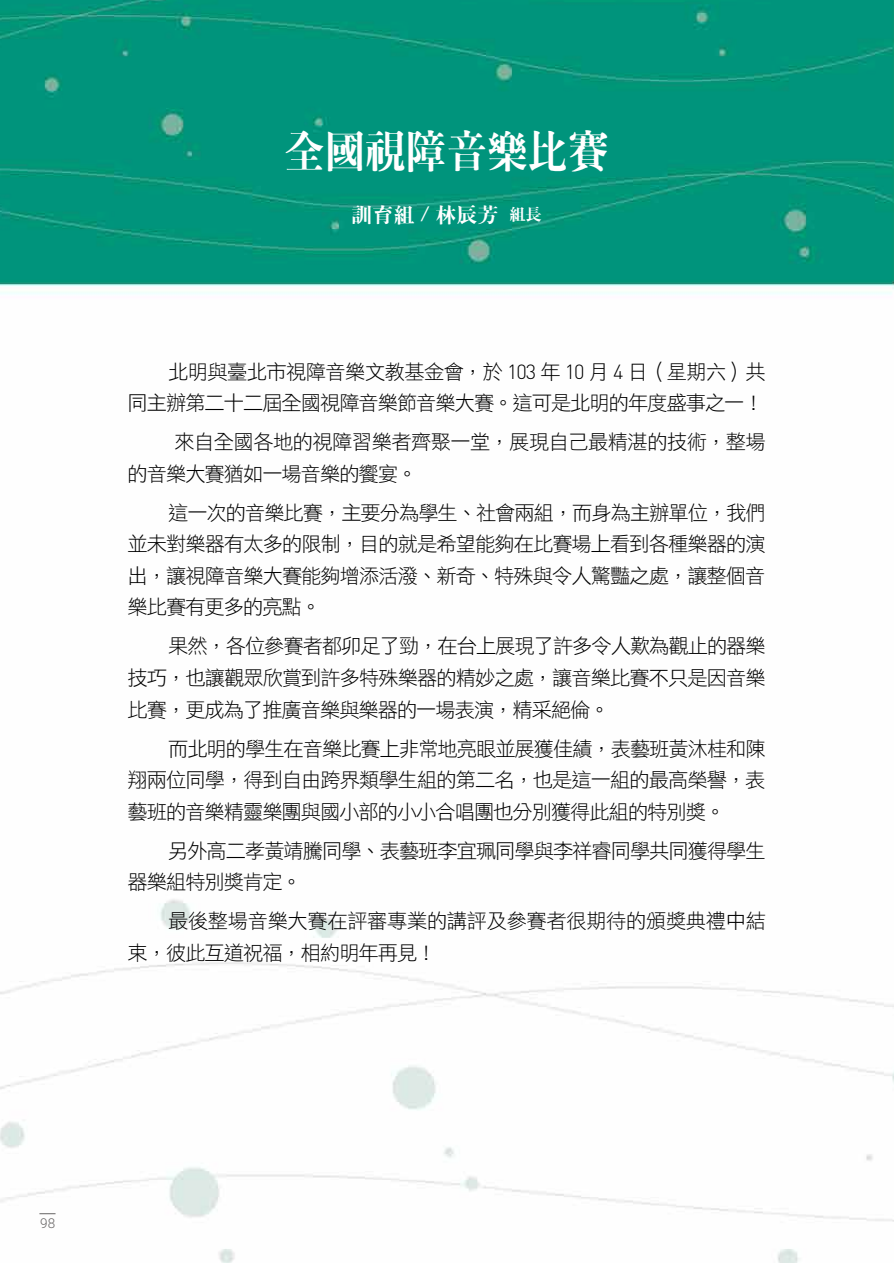
<style>
.page{position:relative;width:894px;height:1263px;background:#fff}
.page>*{position:absolute;margin:0;border:0;box-sizing:border-box;transform-origin:0 0}
.t1{font:45px "DF Ming XB WIN BF";color:#fff;scale:.9 1}
.t2{font:21px "DF Ming XB WIN BF";color:#fff}
.t3{font:20.25px/31.5px "DF Li Hei Std W3";letter-spacing:-.05em;color:#000;text-align:justify}
.t4{font:20.25px/31.5px "DF Li Hei Std W3";letter-spacing:-.015em;color:#000}
.t5{font:20.25px/31.5px "DF Li Hei Std W3";letter-spacing:-.025em;color:#000}
.t6{font:300 13.5px "Roboto";color:#666464}
.s1{font-size:16.5px}
.s2{font-family:"DIN";font-weight:300}
</style>
<div class="page">
<img style="left:0;top:0;width:893px;height:1263px">
<svg style="left:39px;top:1213px;width:16px;height:1px"></svg>
<h1 class="t1" style="left:284px;top:128px;width:362px">全國視障音樂比賽</h1>
<p class="t2" style="left:351px;top:204px;width:192px">訓育組 / 林辰芳 <span class="s1">組長</span></p>
<p class="t3" style="left:128px;top:356px;width:639px;text-align:right">北明與臺北市視障音樂文教基金會，於 <span class="s2">103</span> 年 <span class="s2">10</span> 月 <span class="s2">4</span> 日（星期六）共<br>同主辦第二十二屆全國視障音樂節音樂大賽。這可是北明的年度盛事之一！</p>
<p class="t5" style="left:128px;top:426px;width:639px;text-indent:47px">來自全國各地的視障習樂者齊聚一堂，展現自己最精湛的技術，整場的音樂大賽猶如一場音樂的饗宴。</p>
<p class="t3" style="left:128px;top:497px;width:639px;text-indent:40px">這一次的音樂比賽，主要分為學生、社會兩組，而身為主辦單位，我們並未對樂器有太多的限制，目的就是希望能夠在比賽場上看到各種樂器的演出，讓視障音樂大賽能夠增添活潑、新奇、特殊與令人驚豔之處，讓整個音樂比賽有更多的亮點。</p>
<p class="t3" style="left:128px;top:630px;width:639px;text-indent:40px">果然，各位參賽者都卯足了勁，在台上展現了許多令人歎為觀止的器樂技巧，也讓觀眾欣賞到許多特殊樂器的精妙之處，讓音樂比賽不只是因音樂比賽，更成為了推廣音樂與樂器的一場表演，精采絕倫。</p>
<p class="t3" style="left:128px;top:732px;width:639px;text-indent:40px">而北明的學生在音樂比賽上非常地亮眼並展獲佳績，表藝班黃沐桂和陳翔兩位同學，得到自由跨界類學生組的第二名，也是這一組的最高榮譽，表藝班的音樂精靈樂團與國小部的小小合唱團也分別獲得此組的特別獎。</p>
<p class="t3" style="left:128px;top:834px;width:639px;text-indent:40px">另外高二孝黃靖騰同學、表藝班李宜珮同學與李祥睿同學共同獲得學生器樂組特別獎肯定。</p>
<p class="t4" style="left:128px;top:905px;width:640px;text-indent:40px">最後整場音樂大賽在評審專業的講評及參賽者很期待的頒獎典禮中結束，彼此互道祝福，相約明年再見！</p>
<p class="t6" style="left:40px;top:1214px;width:16px">98</p>
</div>
